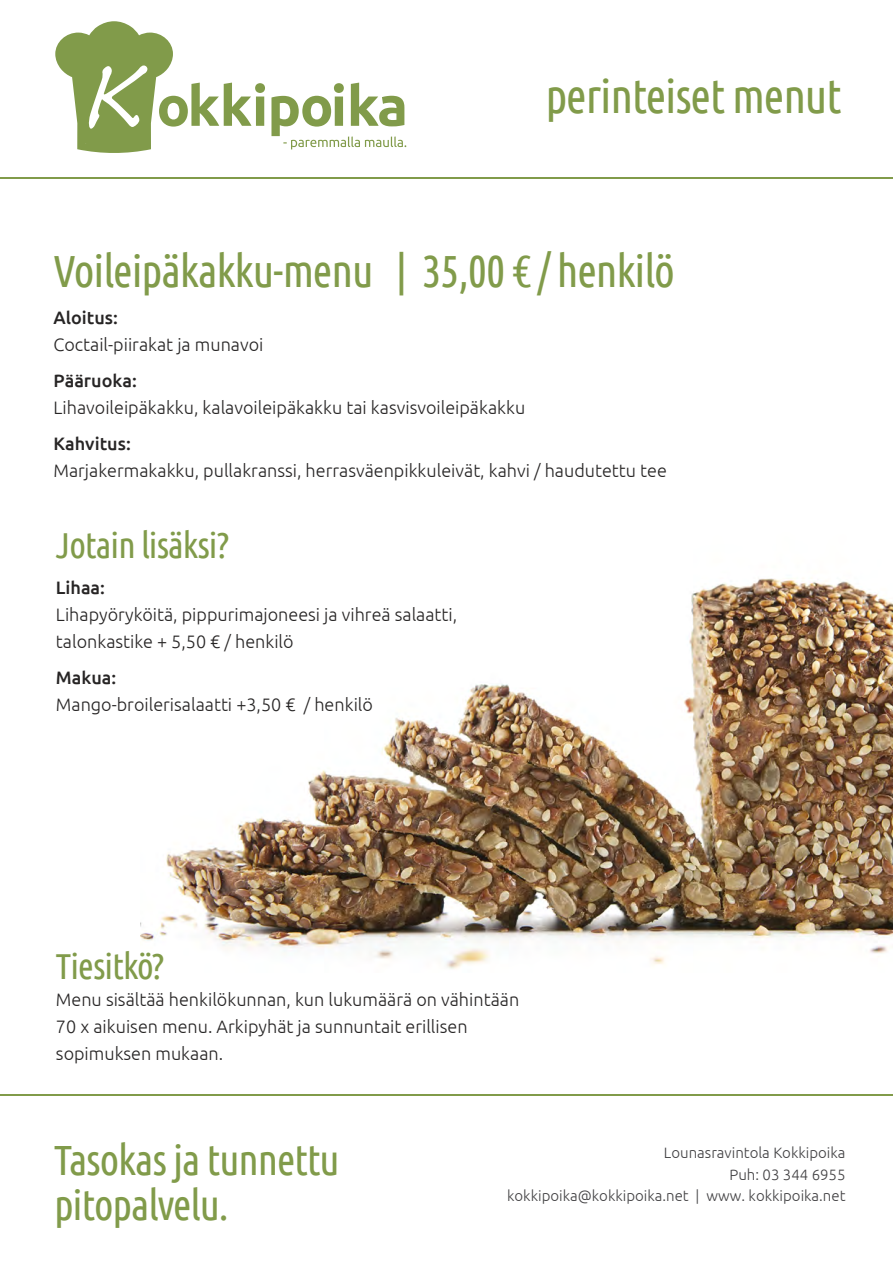
<style>
.page{position:relative;width:893px;height:1263px;background:#fff}
.page>*{position:absolute;margin:0;border:0;box-sizing:border-box;transform-origin:0 0}
.t1{font:47.25px "Ubuntu Condensed";letter-spacing:-.025em;color:#819b4a}
.t2{font:45px "Ubuntu Condensed";letter-spacing:-.025em;color:#819b4a}
.t3{font:42.15px/45px "Ubuntu Condensed";letter-spacing:-.025em;color:#819b4a}
.t4{font:36px "Ubuntu Condensed";letter-spacing:-.025em;color:#819b4a}
.t5{font:300 18px/27px "Ubuntu";color:#272525}
.t6{font:500 18px "Ubuntu";color:#272525}
.t7{font:300 15px/21.1px "Ubuntu";color:#434244;text-align:right}
</style>
<div class="page">
<img style="left:140px;top:578px;width:753px;height:391px">
<hr style="left:0;top:1094px;width:893px;height:2px;background:#819b4a">
<hr style="left:0;top:177px;width:893px;height:2px;background:#819b4a">
<svg style="left:55px;top:21px;width:351px;height:132px"></svg>
<h1 class="t1" style="left:545px;top:67px;width:298px">perinteiset menut</h1>
<h2 class="t2" style="left:54px;top:243px;width:623px">Voileipäkakku-menu | 35,00 € / henkilö</h2>
<p class="t6" style="left:54px;top:306px;width:66px">Aloitus:</p>
<p class="t5" style="left:54px;top:331px;width:211px">Coctail-piirakat ja munavoi</p>
<p class="t6" style="left:54px;top:369px;width:85px">Pääruoka:</p>
<p class="t5" style="left:54px;top:394px;width:473px">Lihavoileipäkakku, kalavoileipäkakku tai kasvisvoileipäkakku</p>
<p class="t6" style="left:54px;top:432px;width:79px">Kahvitus:</p>
<p class="t5" style="left:54px;top:457px;width:615px">Marjakermakakku, pullakranssi, herrasväenpikkuleivät, kahvi / haudutettu tee</p>
<h3 class="t4" style="left:56px;top:523px;width:175px">Jotain lisäksi?</h3>
<p class="t6" style="left:56px;top:576px;width:51px">Lihaa:</p>
<p class="t5" style="left:56px;top:600px;width:403px">Lihapyöryköitä, pippurimajoneesi ja vihreä salaatti, talonkastike + 5,50 € / henkilö</p>
<p class="t6" style="left:56px;top:666px;width:62px">Makua:</p>
<p class="t5" style="left:56px;top:690px;width:318px">Mango-broilerisalaatti +3,50 € / henkilö</p>
<h3 class="t4" style="left:56px;top:944px;width:110px">Tiesitkö?</h3>
<p class="t5" style="left:56px;top:986px;width:465px">Menu sisältää henkilökunnan, kun lukumäärä on vähintään<br>70 x aikuisen menu. Arkipyhät ja sunnuntait erillisen sopimuksen mukaan.</p>
<h3 class="t3" style="left:54px;top:1136px;width:287px">Tasokas ja tunnettu pitopalvelu.</h3>
<p class="t7" style="left:507px;top:1142px;width:340px">Lounasravintola Kokkipoika<br>Puh: 03 344 6955<br>kokkipoika@kokkipoika.net | www. kokkipoika.net</p>
</div>
